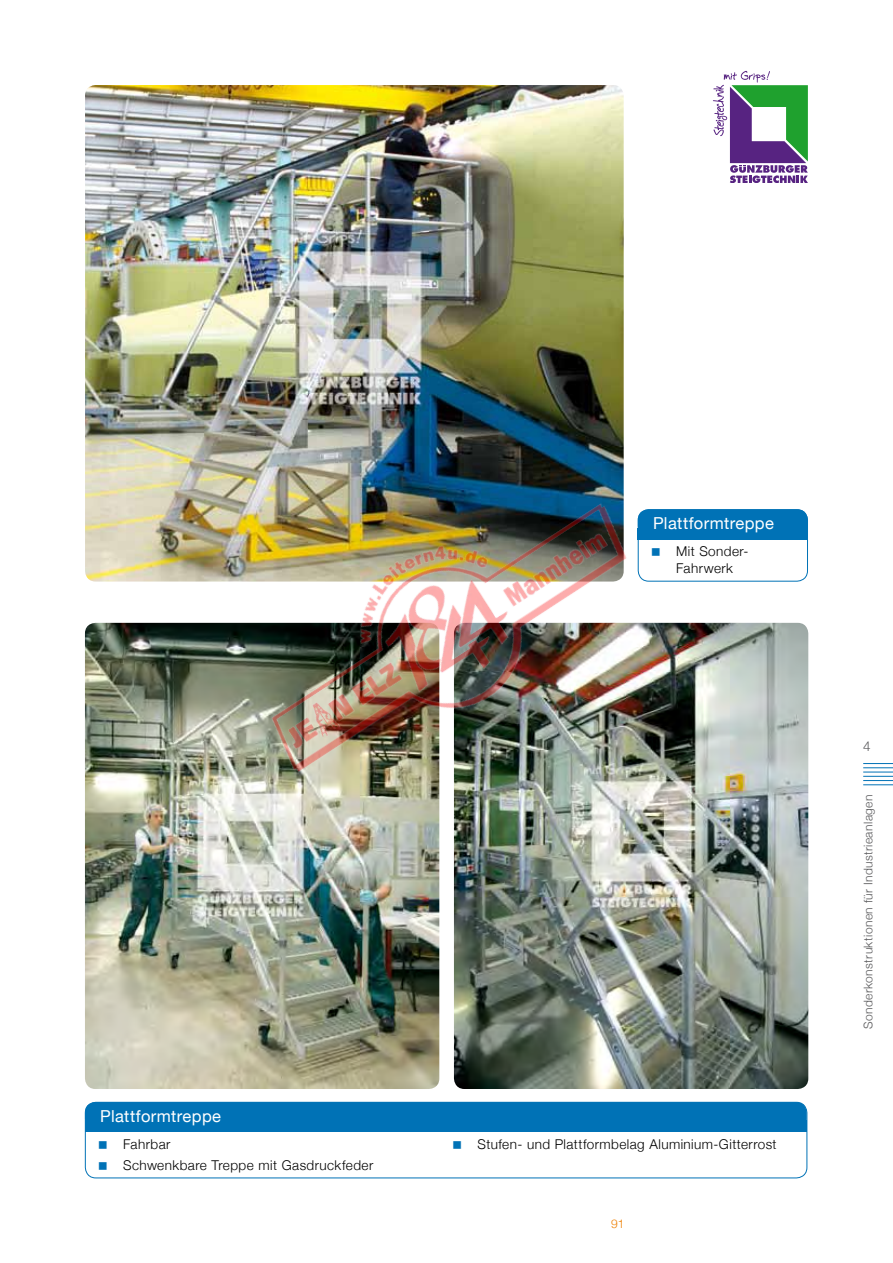
<style>
.page{position:relative;width:893px;height:1263px;background:#fff}
.page>*{position:absolute;margin:0;border:0;box-sizing:border-box;transform-origin:0 0}
.t1{font:16.5px "Helvetica Neue";letter-spacing:.025em;color:#fff}
.t2{font:300 13.5px/20.7px "Helvetica Neue";letter-spacing:.03em;color:#000}
.t3{font:300 13.5px "Helvetica Neue";color:#58585a}
.t4{font:300 12px "Helvetica Neue";letter-spacing:.035em;color:#58585a}
.t5{font:300 12px "Helvetica Neue";color:#ee7f00}
</style>
<div class="page">
<div style="left:85px;top:1102px;width:722px;height:76px;border:1px solid #0072b6;border-radius:11px"></div>
<div style="left:85px;top:1102px;width:722px;height:27px;background:#0072b6;border-radius:11px"></div>
<div style="left:85px;top:1121px;width:722px;height:11px;background:#0072b6"></div>
<div style="left:638px;top:509px;width:170px;height:72px;border:1px solid #0072b6;border-radius:11px"></div>
<div style="left:638px;top:509px;width:170px;height:27px;background:#0072b6;border-radius:11px"></div>
<div style="left:638px;top:528px;width:170px;height:11px;background:#0072b6"></div>
<img style="left:454px;top:623px;width:354px;height:466px">
<img style="left:85px;top:623px;width:354px;height:466px">
<img style="left:85px;top:85px;width:539px;height:496px">
<svg style="left:713px;top:71px;width:95px;height:112px"></svg>
<hr style="left:863px;top:763px;width:30px;height:1px;background:#0072b6">
<hr style="left:863px;top:767px;width:30px;height:1px;background:#0072b6">
<hr style="left:863px;top:772px;width:30px;height:1px;background:#0072b6">
<hr style="left:863px;top:776px;width:30px;height:1px;background:#0072b6">
<hr style="left:863px;top:780px;width:30px;height:1px;background:#0072b6">
<hr style="left:863px;top:784px;width:30px;height:1px;background:#0072b6">
<img style="left:223px;top:444px;width:447px;height:375px">
<svg style="left:652px;top:548px;width:8px;height:8px"></svg>
<p class="t1" style="left:100px;top:1106px;width:122px">Plattformtreppe</p>
<p class="t2" style="left:123px;top:1134px;width:252px">Fahrbar<br>Schwenkbare Treppe mit Gasdruckfeder</p>
<p class="t1" style="left:653px;top:513px;width:122px">Plattformtreppe</p>
<p class="t2" style="left:676px;top:543px;width:74px;line-height:16.5px">Mit Sonder-<br>Fahrwerk</p>
<p class="t2" style="left:478px;top:1134px;width:300px">Stufen- und Plattformbelag Aluminium-Gitterrost</p>
<p class="t5" style="left:611px;top:1216px;width:15px">91</p>
<p class="t3" style="left:863px;top:738px;width:9px">4</p>
<p class="t4" style="left:861px;top:1029px;width:236px;rotate:-90deg">Sonderkonstruktionen für Industrieanlagen</p>
</div>
